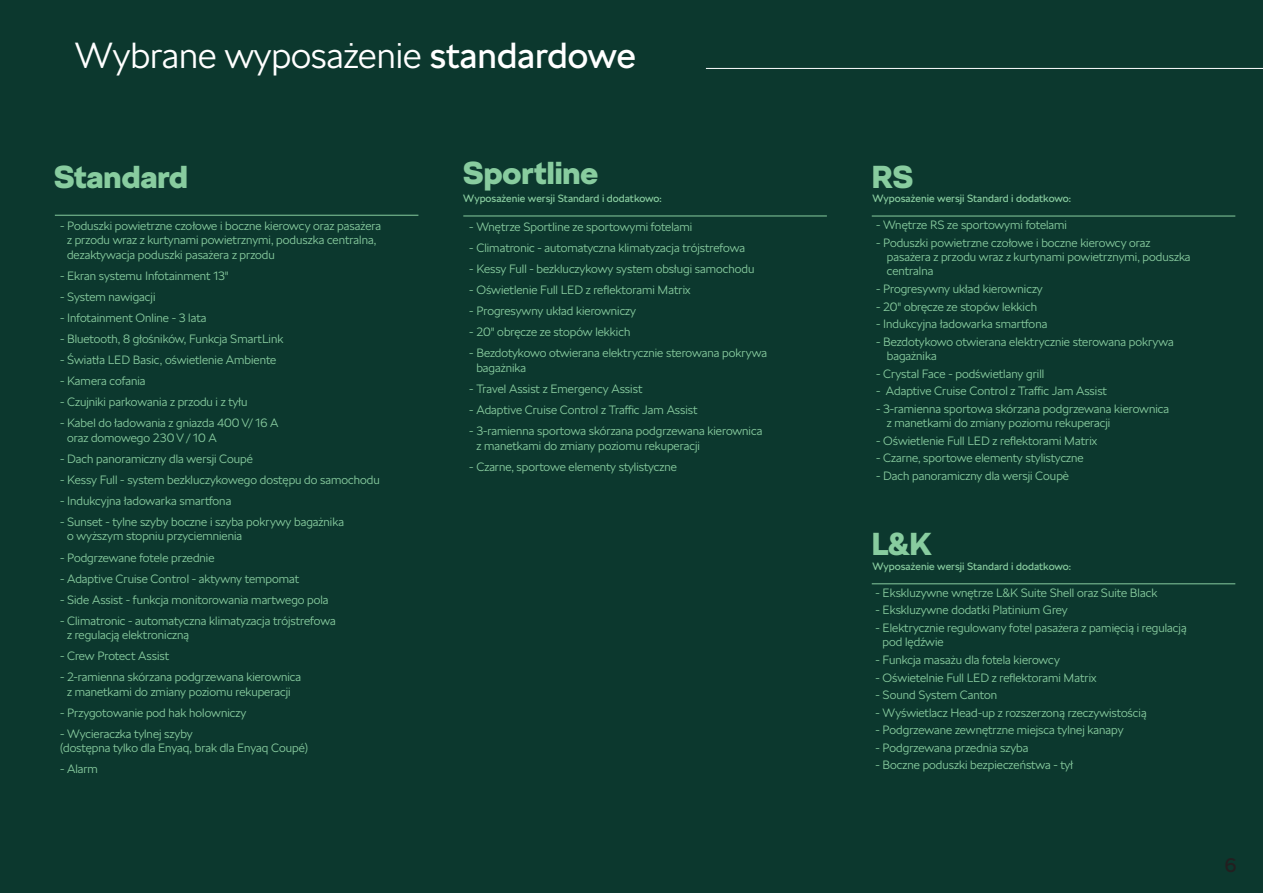
<style>
.page{position:relative;width:1263px;height:893px;background:#0c382e}
.page>*{position:absolute;margin:0;border:0;box-sizing:border-box;transform-origin:0 0}
.t1{font:300 36px "SKODA Next";color:#fff}
.t2{font:900 31.5px "SKODA Next";color:#88cc9f}
.t3{font:19.5px "SKODA Next";color:#231f20}
.t4{font:300 12px/14.4px "SKODA Next";color:#88cc9f}
.t5{font:10.5px "SKODA Next";color:#88cc9f}
.s1{font-weight:400}
</style>
<div class="page">
<hr style="left:55px;top:215px;width:363px;height:1px;background:#88cc9f">
<hr style="left:706px;top:68px;width:557px;height:1px;background:#fff">
<hr style="left:872px;top:216px;width:363px;height:1px;background:#88cc9f">
<hr style="left:463px;top:216px;width:364px;height:1px;background:#88cc9f">
<hr style="left:872px;top:583px;width:363px;height:1px;background:#88cc9f">
<h1 class="t1" style="left:75px;top:35px;width:563px">Wybrane wyposażenie <span class="s1">standardowe</span></h1>
<h2 class="t2" style="left:54px;top:157px;width:135px">Standard</h2>
<h2 class="t2" style="left:463px;top:154px;width:137px">Sportline</h2>
<h2 class="t2" style="left:872px;top:157px;width:43px">RS</h2>
<p class="t4" style="left:67px;top:219px;width:315px;text-indent:-7px">- Poduszki powietrzne czołowe i boczne kierowcy oraz pasażera z przodu wraz z kurtynami powietrznymi, poduszka centralna, dezaktywacja poduszki pasażera z przodu</p>
<p class="t4" style="left:60px;top:269px;width:170px">- Ekran systemu Infotainment 13"</p>
<p class="t4" style="left:60px;top:290px;width:97px">- System nawigacji</p>
<p class="t4" style="left:60px;top:311px;width:148px">- Infotainment Online - 3 lata</p>
<p class="t4" style="left:60px;top:332px;width:225px">- Bluetooth, 8 głośników, Funkcja SmartLink</p>
<p class="t4" style="left:60px;top:353px;width:218px">- Światła LED Basic, oświetlenie Ambiente</p>
<p class="t4" style="left:60px;top:374px;width:87px">- Kamera cofania</p>
<p class="t4" style="left:60px;top:395px;width:189px">- Czujniki parkowania z przodu i z tyłu</p>
<p class="t4" style="left:67px;top:416px;width:213px;text-indent:-7px">- Kabel do ładowania z gniazda 400 V/ 16 A oraz domowego 230 V / 10 A</p>
<p class="t4" style="left:60px;top:452px;width:195px">- Dach panoramiczny dla wersji Coupé</p>
<p class="t4" style="left:60px;top:473px;width:321px">- Kessy Full - system bezkluczykowego dostępu do samochodu</p>
<p class="t4" style="left:60px;top:494px;width:173px">- Indukcyjna ładowarka smartfona</p>
<p class="t4" style="left:67px;top:515px;width:278px;text-indent:-7px">- Sunset - tylne szyby boczne i szyba pokrywy bagażnika o wyższym stopniu przyciemnienia</p>
<p class="t4" style="left:60px;top:550px;width:156px">- Podgrzewane fotele przednie</p>
<p class="t4" style="left:60px;top:571px;width:241px">- Adaptive Cruise Control - aktywny tempomat</p>
<p class="t4" style="left:60px;top:592px;width:270px">- Side Assist - funkcja monitorowania martwego pola</p>
<p class="t4" style="left:67px;top:613px;width:270px;text-indent:-7px">- Climatronic - automatyczna klimatyzacja trójstrefowa z regulacją elektroniczną</p>
<p class="t4" style="left:60px;top:649px;width:111px">- Crew Protect Assist</p>
<p class="t4" style="left:60px;top:670px;width:243px;text-align:center">- 2-ramienna skórzana podgrzewana kierownica z manetkami do zmiany poziomu rekuperacji</p>
<p class="t4" style="left:60px;top:705px;width:188px">- Przygotowanie pod hak holowniczy</p>
<p class="t4" style="left:60px;top:727px;width:250px">- Wycieraczka tylnej szyby<br>(dostępna tylko dla Enyaq, brak dla Enyaq Coupé)</p>
<p class="t4" style="left:60px;top:762px;width:40px">- Alarm</p>
<p class="t5" style="left:463px;top:192px;width:200px">Wyposażenie wersji Standard i dodatkowo:</p>
<p class="t5" style="left:873px;top:192px;width:200px">Wyposażenie wersji Standard i dodatkowo:</p>
<p class="t4" style="left:469px;top:219px;width:224px">- Wnętrze Sportline ze sportowymi fotelami</p>
<p class="t4" style="left:469px;top:240px;width:277px">- Climatronic - automatyczna klimatyzacja trójstrefowa</p>
<p class="t4" style="left:469px;top:262px;width:287px">- Kessy Full - bezkluczykowy system obsługi samochodu</p>
<p class="t4" style="left:469px;top:283px;width:223px">- Oświetlenie Full LED z reflektorami Matrix</p>
<p class="t4" style="left:469px;top:304px;width:168px">- Progresywny układ kierowniczy</p>
<p class="t4" style="left:469px;top:325px;width:163px">- 20" obręcze ze stopów lekkich</p>
<p class="t4" style="left:476px;top:346px;width:292px;line-height:15px;text-indent:-7px">- Bezdotykowo otwierana elektrycznie sterowana pokrywa bagażnika</p>
<p class="t4" style="left:469px;top:382px;width:175px">- Travel Assist z Emergency Assist</p>
<p class="t4" style="left:469px;top:403px;width:230px">- Adaptive Cruise Control z Traffic Jam Assist</p>
<p class="t4" style="left:476px;top:424px;width:287px;line-height:15px;text-indent:-7px">- 3-ramienna sportowa skórzana podgrzewana kierownica z manetkami do zmiany poziomu rekuperacji</p>
<p class="t4" style="left:469px;top:460px;width:209px">- Czarne, sportowe elementy stylistyczne</p>
<p class="t4" style="left:876px;top:218px;width:193px">- Wnętrze RS ze sportowymi fotelami</p>
<p class="t4" style="left:887px;top:235px;width:305px;text-indent:-11px">- Poduszki powietrzne czołowe i boczne kierowcy oraz pasażera z przodu wraz z kurtynami powietrznymi, poduszka centralna</p>
<p class="t4" style="left:876px;top:282px;width:168px">- Progresywny układ kierowniczy</p>
<p class="t4" style="left:876px;top:299px;width:163px">- 20" obręcze ze stopów lekkich</p>
<p class="t4" style="left:876px;top:317px;width:173px">- Indukcyjna ładowarka smartfona</p>
<p class="t4" style="left:887px;top:334px;width:288px;text-indent:-11px">- Bezdotykowo otwierana elektrycznie sterowana pokrywa bagażnika</p>
<p class="t4" style="left:876px;top:366px;width:170px">- Crystal Face - podświetlany grill</p>
<p class="t4" style="left:876px;top:384px;width:233px">- Adaptive Cruise Control z Traffic Jam Assist</p>
<p class="t4" style="left:887px;top:402px;width:284px;text-indent:-11px">- 3-ramienna sportowa skórzana podgrzewana kierownica z manetkami do zmiany poziomu rekuperacji</p>
<p class="t4" style="left:876px;top:434px;width:223px">- Oświetlenie Full LED z reflektorami Matrix</p>
<p class="t4" style="left:876px;top:451px;width:209px">- Czarne, sportowe elementy stylistyczne</p>
<p class="t4" style="left:876px;top:469px;width:195px">- Dach panoramiczny dla wersji Coupè</p>
<h2 class="t2" style="left:872px;top:525px;width:61px">L&amp;K</h2>
<p class="t5" style="left:873px;top:560px;width:200px">Wyposażenie wersji Standard i dodatkowo:</p>
<p class="t4" style="left:875px;top:585px;width:283px">- Ekskluzywne wnętrze L&amp;K Suite Shell oraz Suite Black</p>
<p class="t4" style="left:875px;top:603px;width:194px">- Ekskluzywne dodatki Platinium Grey</p>
<p class="t4" style="left:883px;top:621px;width:306px;text-indent:-7px">- Elektrycznie regulowany fotel pasażera z pamięcią i regulacją pod lędźwie</p>
<p class="t4" style="left:875px;top:653px;width:186px">- Funkcja masażu dla fotela kierowcy</p>
<p class="t4" style="left:875px;top:670px;width:222px">- Oświetelnie Full LED z reflektorami Matrix</p>
<p class="t4" style="left:875px;top:688px;width:123px">- Sound System Canton</p>
<p class="t4" style="left:875px;top:705px;width:273px">- Wyświetlacz Head-up z rozszerzoną rzeczywistością</p>
<p class="t4" style="left:875px;top:723px;width:249px">- Podgrzewane zewnętrzne miejsca tylnej kanapy</p>
<p class="t4" style="left:875px;top:740px;width:154px">- Podgrzewana przednia szyba</p>
<p class="t4" style="left:875px;top:758px;width:199px">- Boczne poduszki bezpieczeństwa - tył</p>
<h3 class="t3" style="left:1225px;top:854px;width:13px">6</h3>
</div>
